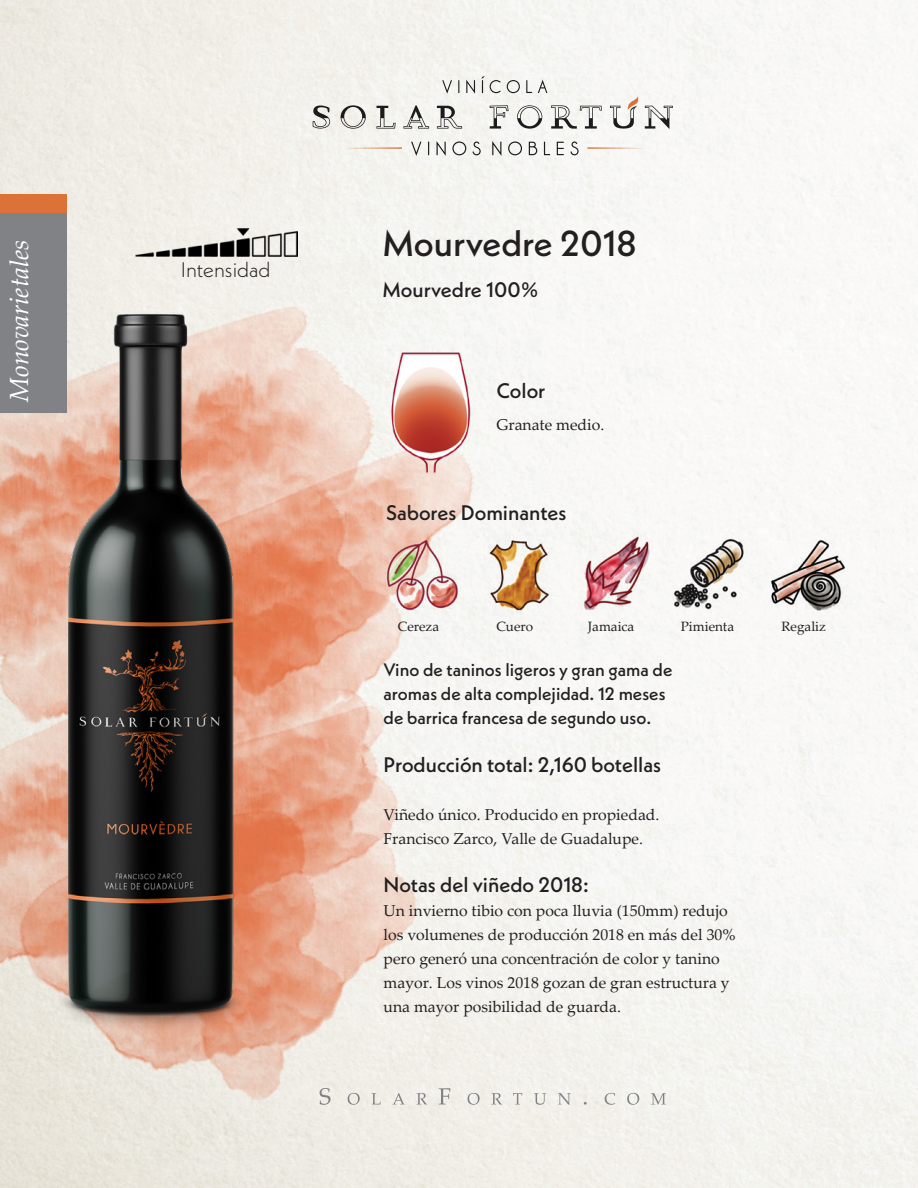
<style>
.page{position:relative;width:918px;height:1188px;background:#fff}
.page>*{position:absolute;margin:0;border:0;box-sizing:border-box;transform-origin:0 0}
.t1{font:500 36px "Neue Kabel";color:#231f20}
.t2{font:italic 26.25px "Palatino Linotype";color:#fff}
.t3{font:500 21px "Neue Kabel";color:#231f20}
.t4{font:300 21px "Neue Kabel";color:#231f20}
.t5{font:500 18px/24px "Neue Kabel";color:#231f20}
.t6{font:15.75px/24px "Palatino Linotype";color:#231f20}
.t7{font:13.5px "Palatino Linotype";color:#231f20}
</style>
<div class="page">
<img style="left:0;top:0;width:918px;height:1188px">
<img style="left:135px;top:224px;width:162px;height:32px">
<div style="left:0;top:213px;width:66px;height:199px;background:#808285"></div>
<div style="left:0;top:194px;width:66px;height:19px;background:#dc7238"></div>
<img style="left:0;top:281px;width:302px;height:756px">
<svg style="left:320px;top:1088px;width:11px;height:17px"></svg>
<svg style="left:348px;top:1093px;width:12px;height:12px"></svg>
<svg style="left:372px;top:1093px;width:9px;height:12px"></svg>
<svg style="left:393px;top:1093px;width:12px;height:12px"></svg>
<svg style="left:417px;top:1093px;width:10px;height:12px"></svg>
<svg style="left:439px;top:1088px;width:12px;height:17px"></svg>
<svg style="left:468px;top:1093px;width:12px;height:12px"></svg>
<svg style="left:492px;top:1093px;width:10px;height:12px"></svg>
<svg style="left:513px;top:1093px;width:9px;height:12px"></svg>
<svg style="left:534px;top:1093px;width:12px;height:12px"></svg>
<svg style="left:558px;top:1093px;width:13px;height:12px"></svg>
<svg style="left:605px;top:1093px;width:10px;height:12px"></svg>
<svg style="left:627px;top:1093px;width:12px;height:12px"></svg>
<svg style="left:651px;top:1093px;width:15px;height:12px"></svg>
<svg style="left:442px;top:76px;width:105px;height:18px"></svg>
<svg style="left:343px;top:141px;width:303px;height:15px"></svg>
<svg style="left:490px;top:105px;width:19px;height:24px"></svg>
<svg style="left:377px;top:106px;width:19px;height:23px"></svg>
<svg style="left:403px;top:105px;width:26px;height:24px"></svg>
<svg style="left:645px;top:106px;width:28px;height:23px"></svg>
<svg style="left:313px;top:105px;width:17px;height:24px"></svg>
<svg style="left:341px;top:105px;width:25px;height:24px"></svg>
<svg style="left:551px;top:105px;width:51px;height:24px"></svg>
<svg style="left:517px;top:105px;width:25px;height:24px"></svg>
<svg style="left:437px;top:106px;width:25px;height:23px"></svg>
<svg style="left:610px;top:96px;width:29px;height:33px"></svg>
<img style="left:387px;top:352px;width:87px;height:121px">
<p class="t2" style="left:0;top:402px;width:164px;rotate:-90deg">Monovarietales</p>
<p class="t4" style="left:181px;top:256px;width:91px">Intensidad</p>
<p class="t1" style="left:382px;top:220px;width:256px">Mourvedre 2018</p>
<p class="t3" style="left:382px;top:276px;width:158px">Mourvedre 100%</p>
<p class="t3" style="left:496px;top:378px;width:50px">Color</p>
<p class="t6" style="left:496px;top:412px;width:109px">Granate medio.</p>
<p class="t3" style="left:386px;top:499px;width:182px">Sabores Dominantes</p>
<p class="t7" style="left:398px;top:617px;width:43px">Cereza</p>
<p class="t7" style="left:496px;top:617px;width:38px">Cuero</p>
<p class="t7" style="left:588px;top:617px;width:48px">Jamaica</p>
<p class="t7" style="left:681px;top:617px;width:55px">Pimienta</p>
<p class="t7" style="left:782px;top:617px;width:46px">Regaliz</p>
<p class="t5" style="left:384px;top:657px;width:290px">Vino de taninos ligeros y gran gama de aromas de alta complejidad. 12 meses de barrica francesa de segundo uso.</p>
<p class="t3" style="left:384px;top:751px;width:279px">Producción total: 2,160 botellas</p>
<p class="t6" style="left:384px;top:802px;width:277px">Viñedo único. Producido en propiedad.</p>
<p class="t6" style="left:384px;top:826px;width:261px">Francisco Zarco, Valle de Guadalupe.</p>
<p class="t3" style="left:384px;top:871px;width:207px">Notas del viñedo 2018:</p>
<p class="t6" style="left:384px;top:898px;width:354px">Un invierno tibio con poca lluvia (150mm) redujo los volumenes de producción 2018 en más del 30% pero generó una concentración de color y tanino mayor. Los vinos 2018 gozan de gran estructura y una mayor posibilidad de guarda.</p>
</div>
